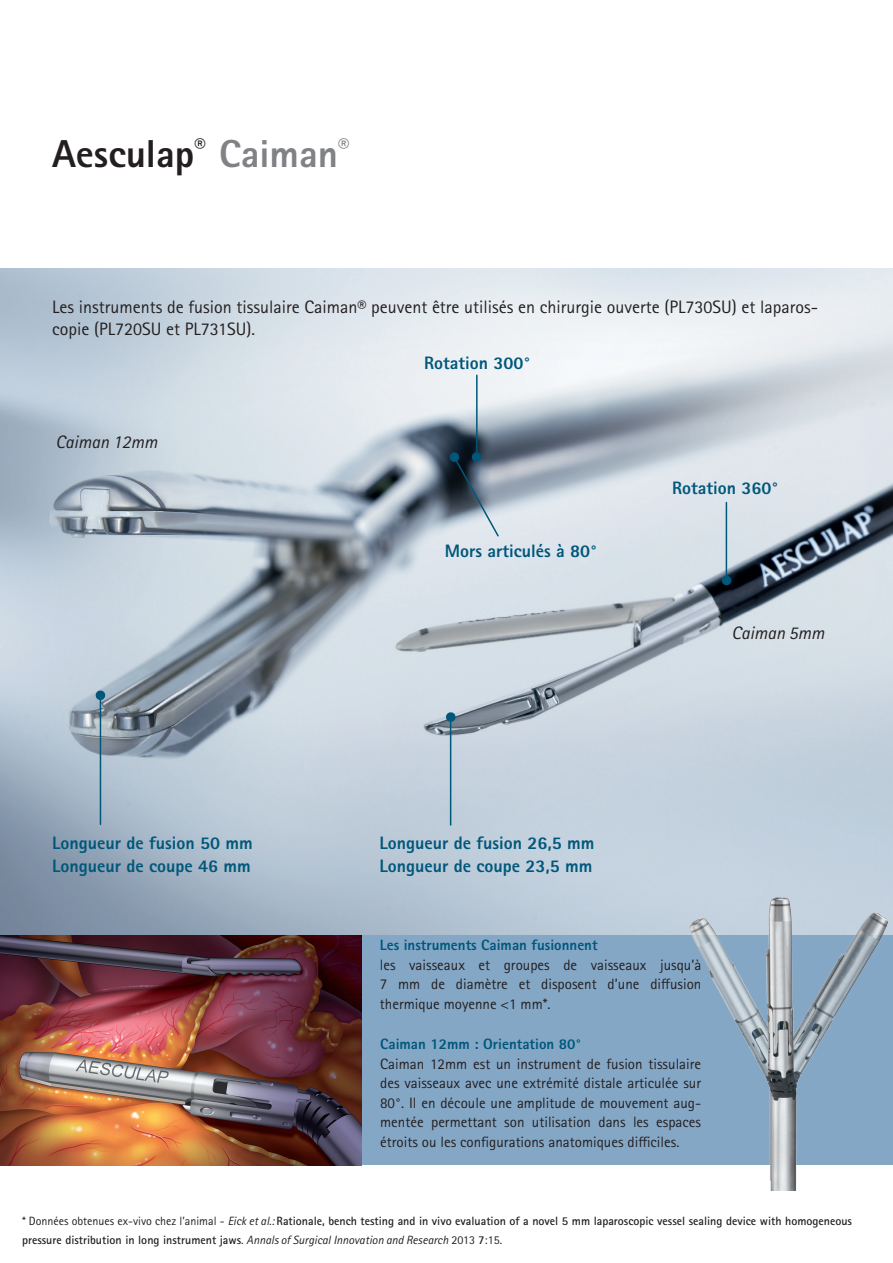
<style>
.page{position:relative;width:893px;height:1263px;background:#fff}
.page>*{position:absolute;margin:0;border:0;box-sizing:border-box;transform-origin:0 0}
._01_Variable_cover_h{font:800 39px "Rotis Sans Serif Pro";color:#231f20}
._21_Source_reference{font:800 18px "Rotis Sans Serif Pro";color:#00577a}
._21_Source_reference-2{font:18px/22.5px "Rotis Sans Serif Pro";color:#231f20}
._21_Source_reference-3{font:italic 18px "Rotis Sans Serif Pro";color:#231f20}
._21_Source_reference-4{font:15px/19.5px "Rotis Sans Serif Pro";color:#231f20;text-align:justify}
._21_Source_reference-5{font:800 15px "Rotis Sans Serif Pro";color:#00577a}
._21_Source_reference-6{font:700 12px/19.5px "Rotis Sans Serif Pro";color:#231f20}
.s1{color:#808285}
.s2{font-weight:400}
.s3{font-weight:400;font-style:italic}
</style>
<div class="page">
<img style="left:0;top:269px;width:893px;height:666px">
<div style="left:0;top:935px;width:893px;height:230px;background:#85a7c6"></div>
<svg style="left:95px;top:690px;width:11px;height:11px"></svg>
<svg style="left:445px;top:712px;width:11px;height:10px"></svg>
<svg style="left:450px;top:452px;width:9px;height:10px"></svg>
<svg style="left:452px;top:455px;width:48px;height:83px"></svg>
<img style="left:0;top:935px;width:361px;height:230px">
<div style="left:722px;top:576px;width:9px;height:9px;background:#00577a;border-radius:50%"></div>
<hr style="left:726px;top:502px;width:1px;height:78px;background:#00577a">
<hr style="left:100px;top:697px;width:1px;height:127px;background:#00577a">
<img style="left:674px;top:889px;width:219px;height:302px">
<hr style="left:450px;top:719px;width:1px;height:106px;background:#00577a">
<hr style="left:476px;top:375px;width:2px;height:78px;background:#00577a">
<div style="left:472px;top:452px;width:9px;height:10px;background:#00577a;border-radius:50%"></div>
<p class="_01_Variable_cover_h" style="left:52px;top:129px;width:299px">Aesculap<sup>®</sup> <span class="s1">Caiman</span><sup>®</sup></p>
<p class="_21_Source_reference-2" style="left:52px;top:296px;width:768px">Les instruments de fusion tissulaire Caiman® peuvent être utilisés en chirurgie ouverte (PL730SU) et laparos&shy;copie (PL720SU et PL731SU).</p>
<p class="_21_Source_reference-3" style="left:56px;top:431px;width:104px">Caiman 12mm</p>
<p class="_21_Source_reference" style="left:52px;top:831px;width:202px">Longueur de fusion 50 mm</p>
<p class="_21_Source_reference" style="left:52px;top:854px;width:200px">Longueur de coupe 46 mm</p>
<p class="_21_Source_reference" style="left:424px;top:351px;width:108px">Rotation 300°</p>
<p class="_21_Source_reference" style="left:445px;top:539px;width:154px">Mors articulés à 80°</p>
<p class="_21_Source_reference" style="left:672px;top:477px;width:108px">Rotation 360°</p>
<p class="_21_Source_reference-3" style="left:731px;top:623px;width:95px">Caiman 5mm</p>
<p class="_21_Source_reference" style="left:379px;top:831px;width:217px">Longueur de fusion 26,5 mm</p>
<p class="_21_Source_reference" style="left:379px;top:854px;width:215px">Longueur de coupe 23,5 mm</p>
<p class="_21_Source_reference-5" style="left:380px;top:935px;width:219px">Les instruments Caiman fusionnent</p>
<p class="_21_Source_reference-4" style="left:380px;top:955px;width:323px">les vaisseaux et groupes de vaisseaux jusqu’à 7 mm de diamètre et disposent d’une diffusion thermique moyenne &lt;1 mm*.</p>
<p class="_21_Source_reference-5" style="left:380px;top:1034px;width:203px">Caiman 12mm : Orientation 80°</p>
<p class="_21_Source_reference-4" style="left:380px;top:1054px;width:323px">Caiman 12mm est un instrument de fusion tissulaire des vaisseaux avec une extrémité distale articulée sur 80°. Il en découle une amplitude de mouvement aug&shy;mentée permettant son utilisation dans les espaces étroits ou les configurations anatomiques difficiles.</p>
<p class="_21_Source_reference-6" style="left:22px;top:1211px;width:831px"><span class="s2">* Données obtenues ex-vivo chez l’animal -</span> <span class="s3">Eick et al.:</span> Rationale, bench testing and in vivo evaluation of a novel 5 mm laparoscopic vessel sealing device with homogeneous pressure distribution in long instrument jaws<span class="s2">.</span> <span class="s3">Annals of Surgical Innovation and Research</span> <span class="s2">2013</span> 7<span class="s2">:15.</span></p>
</div>
